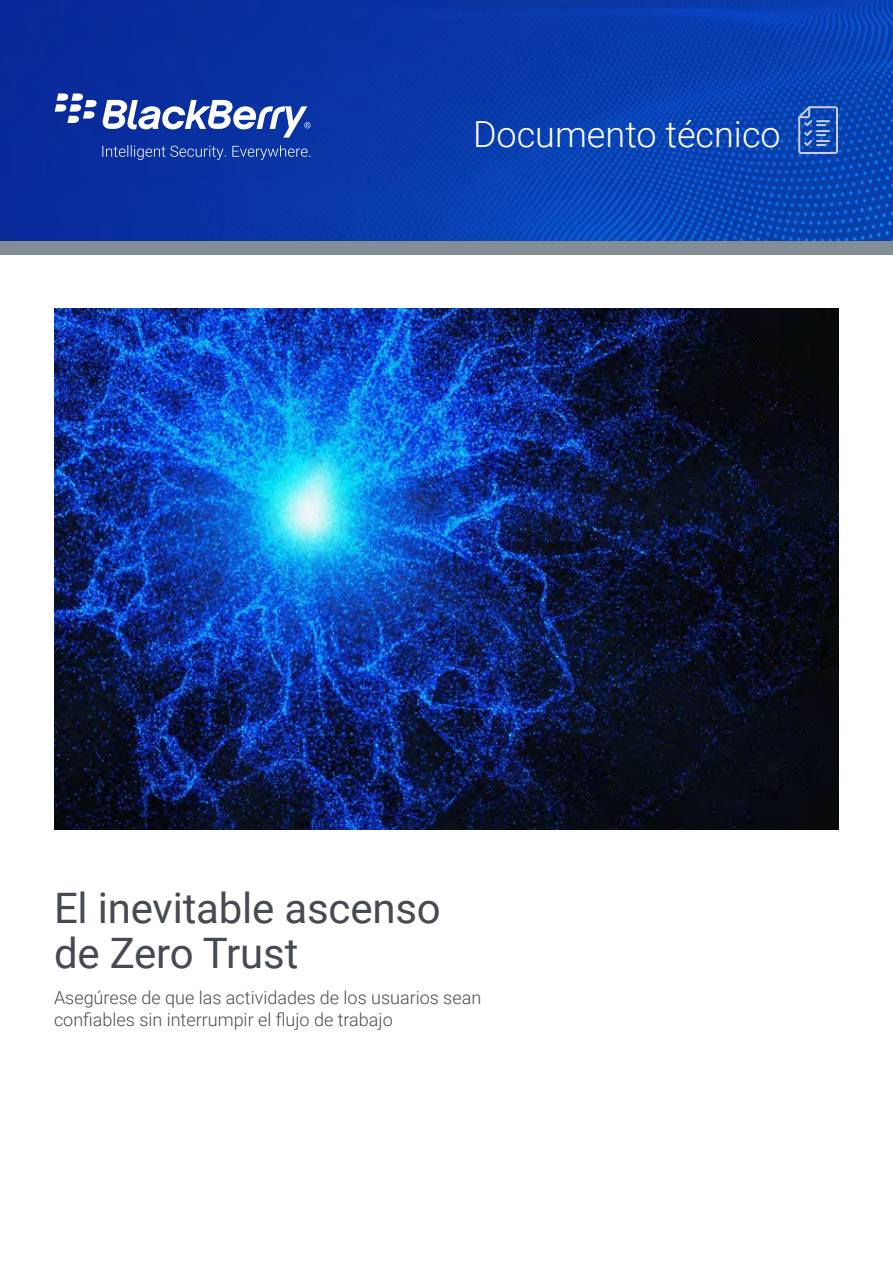
<style>
.page{position:relative;width:893px;height:1263px;background:#fff}
.page>*{position:absolute;margin:0;border:0;box-sizing:border-box;transform-origin:0 0}
.t1{font:42px/45px "Roboto";letter-spacing:-.005em;color:#464b53}
.t2{font:300 36px "Roboto";color:#fff}
.t3{font:300 18px/22.5px "Roboto";color:#4d4d4f}
</style>
<div class="page">
<img style="left:0;top:0;width:893px;height:241px">
<div style="left:0;top:241px;width:893px;height:14px;background:#838d96"></div>
<svg style="left:55px;top:93px;width:256px;height:45px"></svg>
<svg style="left:102px;top:145px;width:209px;height:15px;background:#2d4faf"></svg>
<img style="left:55px;top:308px;width:783px;height:521px">
<svg style="left:798px;top:106px;width:40px;height:48px;background:#3e6bbe"></svg>
<h2 class="t2" style="left:473px;top:109px;width:309px">Documento técnico</h2>
<h1 class="t1" style="left:54px;top:884px;width:388px">El inevitable ascenso de Zero Trust</h1>
<p class="t3" style="left:54px;top:985px;width:429px">Asegúrese de que las actividades de los usuarios sean confiables sin interrumpir el flujo de trabajo</p>
</div>
